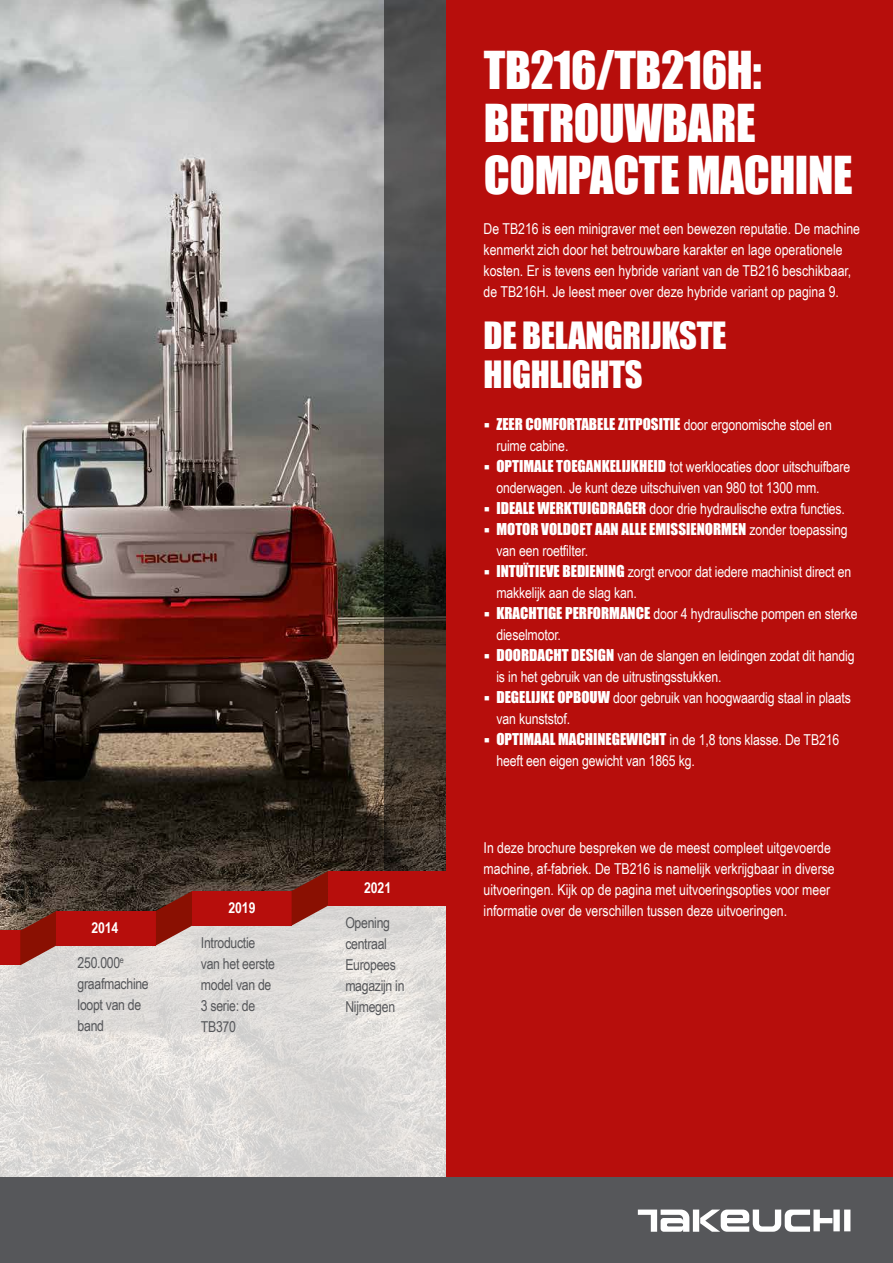
<style>
.page{position:relative;width:893px;height:1263px;background:#fff}
.page>*{position:absolute;margin:0;border:0;box-sizing:border-box;transform-origin:0 0}
.t1{font:48px/52.5px "Impact";letter-spacing:-.01em;color:#fff}
.t2{font:34.5px/39px "Impact";letter-spacing:-.01em;color:#fff}
.t3{font:15px/21px "Arial Narrow";color:#fff}
.t4{font:15px/21px "Arial Narrow";letter-spacing:-.02em;color:#56575a}
.t5{font:15px "Impact";color:#fff}
.t6{font:700 15px "Arial Narrow";letter-spacing:-.01em;color:#fff}
.s1{font-family:"Arial Narrow"}
.s2{font-family:"Impact"}
</style>
<div class="page">
<img style="left:0;top:0;width:384px;height:891px">
<svg style="left:384px;top:0;width:62px;height:871px"></svg>
<svg style="left:0;top:891px;width:446px;height:287px;fill:#dddad8"></svg>
<div style="left:0;top:931px;width:20px;height:34px;background:#b70e0c"></div>
<svg style="left:20px;top:911px;width:37px;height:54px"></svg>
<div style="left:57px;top:911px;width:99px;height:34px;background:#b70e0c"></div>
<svg style="left:156px;top:891px;width:36px;height:54px"></svg>
<div style="left:192px;top:891px;width:100px;height:35px;background:#b70e0c"></div>
<div style="left:328px;top:871px;width:118px;height:35px;background:#b70e0c"></div>
<svg style="left:292px;top:871px;width:36px;height:55px"></svg>
<div style="left:446px;top:0;width:447px;height:1209px;background:#b70e0c"></div>
<div style="left:0;top:1178px;width:893px;height:85px;background:#56575a"></div>
<div style="left:844px;top:1209px;width:6px;height:22px;background:#fff"></div>
<div style="left:833px;top:1209px;width:7px;height:22px;background:#fff"></div>
<div style="left:693px;top:1209px;width:6px;height:22px;background:#fff"></div>
<svg style="left:700px;top:1209px;width:132px;height:22px"></svg>
<svg style="left:638px;top:1209px;width:51px;height:22px"></svg>
<p class="t6" style="left:91px;top:916px;width:28px">2014</p>
<p class="t4" style="left:78px;top:951px;width:73px">250.000<sup>e </sup>graafmachine loopt van de band</p>
<p class="t6" style="left:229px;top:897px;width:28px">2019</p>
<p class="t4" style="left:201px;top:931px;width:76px">Introductie van het eerste model van de<br>3 serie: de<br>TB370</p>
<p class="t6" style="left:364px;top:877px;width:28px">2021</p>
<p class="t4" style="left:345px;top:911px;width:61px">Opening centraal<br>Europees magazijn in<br>Nijmegen</p>
<h1 class="t1" style="left:484px;top:43px;width:370px">TB216/TB216H:<br>BETROUWBARE<br>COMPACTE MACHINE</h1>
<p class="t3" style="left:484px;top:217px;width:378px">De TB216 is een minigraver met een bewezen reputatie. De machine kenmerkt zich door het betrouwbare karakter en lage operationele kosten. Er is tevens een hybride variant van de TB216 beschikbaar, de TB216H. Je leest meer over deze hybride variant op pagina 9.</p>
<h2 class="t2" style="left:484px;top:315px;width:244px">DE BELANGRIJKSTE<br>HIGHLIGHTS</h2>
<p class="t5" style="left:484px;top:413px;width:349px">■ ZEER COMFORTABELE ZITPOSITIE <span class="s1">door ergonomische stoel en</span></p>
<p class="t3" style="left:496px;top:435px;width:74px">ruime cabine.</p>
<p class="t3" style="left:496px;top:456px;width:355px;text-indent:-12px">■ <span class="s2">OPTIMALE TOEGANKELIJKHEID</span> tot werklocaties door uitschuifbare onderwagen. Je kunt deze uitschuiven van 980 tot 1300 mm.</p>
<p class="t3" style="left:484px;top:498px;width:362px">■ <span class="s2">IDEALE WERKTUIGDRAGER</span> door drie hydraulische extra functies.</p>
<p class="t5" style="left:484px;top:518px;width:365px">■ MOTOR VOLDOET AAN ALLE EMISSIENORMEN <span class="s1">zonder toepassing</span></p>
<p class="t3" style="left:496px;top:540px;width:93px">van een roetfilter.</p>
<p class="t3" style="left:496px;top:561px;width:356px;text-indent:-12px">■ <span class="s2">INTUÏTIEVE BEDIENING</span> zorgt ervoor dat iedere machinist direct en makkelijk aan de slag kan.</p>
<p class="t3" style="left:496px;top:603px;width:363px;text-indent:-12px">■ <span class="s2">KRACHTIGE PERFORMANCE</span> door 4 hydraulische pompen en sterke dieselmotor.</p>
<p class="t3" style="left:496px;top:645px;width:360px;text-indent:-12px">■ <span class="s2">DOORDACHT DESIGN</span> van de slangen en leidingen zodat dit handig is in het gebruik van de uitrustingsstukken.</p>
<p class="t3" style="left:496px;top:687px;width:356px;text-indent:-12px">■ <span class="s2">DEGELIJKE OPBOUW</span> door gebruik van hoogwaardig staal in plaats van kunststof.</p>
<p class="t3" style="left:496px;top:729px;width:344px;text-indent:-12px">■ <span class="s2">OPTIMAAL MACHINEGEWICHT</span> in de 1,8 tons klasse. De TB216 heeft een eigen gewicht van 1865 kg.</p>
<p class="t3" style="left:484px;top:836px;width:353px">In deze brochure bespreken we de meest compleet uitgevoerde machine, af-fabriek. De TB216 is namelijk verkrijgbaar in diverse uitvoeringen. Kijk op de pagina met uitvoeringsopties voor meer informatie over de verschillen tussen deze uitvoeringen.</p>
</div>
